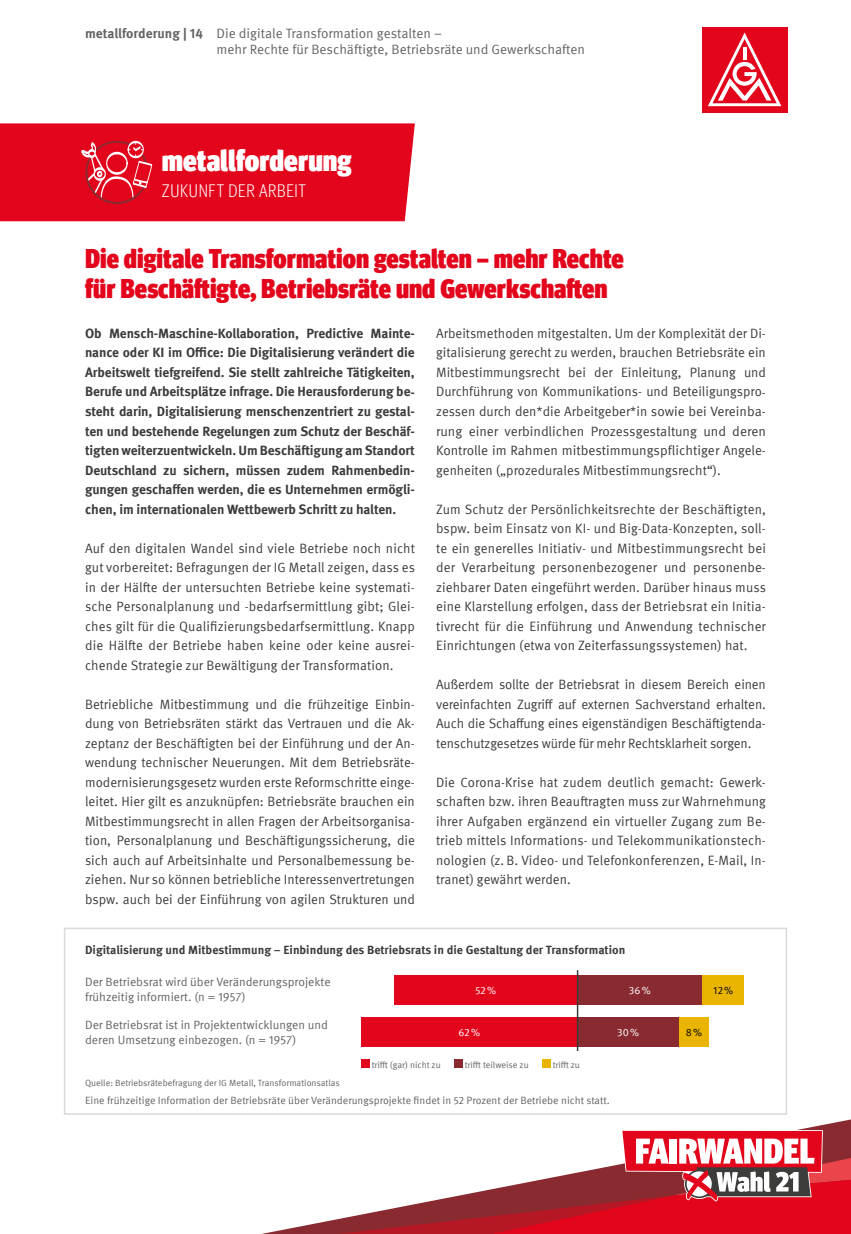
<style>
.page{position:relative;width:851px;height:1234px;background:#fff}
.page>*{position:absolute;margin:0;border:0;box-sizing:border-box;transform-origin:0 0}
.t1{font:900 condensed 30px "Meta Head IGM";color:#fff}
.t2{font:900 condensed 27px/30px "Meta Head IGM";color:#e3051b}
.t3{font:300 condensed 18px "Meta Head IGM";letter-spacing:.04em;color:#fff}
.t4{font:13.5px/19.5px "Meta IGM";color:#3c3c3b;text-align:justify}
.t5{font:700 13.5px/19.5px "Meta IGM";letter-spacing:-.01em;color:#3c3c3b;text-align:justify}
.t6{font:13.5px/16.2px "Meta IGM";color:#646363}
.t7{font:12px/15px "Meta IGM";color:#646363}
.t8{font:700 12px "Meta IGM";color:#3c3c3b}
.t9{font:10.5px "Meta IGM";color:#646363}
.t10{font:10.5px "Meta IGM";letter-spacing:-.01em;color:#fff}
.t11{font:10.5px "Meta IGM";color:#000}
.t12{font:9px "Meta IGM";color:#646363}
.s1{font-weight:700}
</style>
<div class="page">
<div style="left:702px;top:28px;width:85px;height:85px;background:#e3051b"></div>
<svg style="left:708px;top:33px;width:73px;height:73px"></svg>
<svg style="left:267px;top:1129px;width:583px;height:104px"></svg>
<div style="left:361px;top:1059px;width:8px;height:8px;background:#e3051b"></div>
<div style="left:454px;top:1059px;width:8px;height:8px;background:#882a30"></div>
<div style="left:542px;top:1059px;width:8px;height:8px;background:#eab500"></div>
<div style="left:361px;top:1017px;width:216px;height:29px;background:#e3051b"></div>
<div style="left:577px;top:1017px;width:102px;height:29px;background:#882a30"></div>
<div style="left:679px;top:1017px;width:29px;height:29px;background:#eab500"></div>
<div style="left:577px;top:974px;width:125px;height:30px;background:#882a30"></div>
<div style="left:394px;top:974px;width:183px;height:30px;background:#e3051b"></div>
<div style="left:702px;top:974px;width:42px;height:30px;background:#eab500"></div>
<div style="left:64px;top:927px;width:723px;height:187px;border:2px solid #dadada"></div>
<hr style="left:576px;top:969px;width:2px;height:81px;background:#3c3c3b">
<div style="left:0;top:123px;width:415px;height:98px;background:#e3051b"></div>
<p class="t6" style="left:216px;top:24px;width:370px;text-indent:-131px"><span class="s1">metallforderung | 14</span> Die digitale Transformation gestalten –<br>mehr Rechte für Beschäftigte, Betriebsräte und Gewerkschaften</p>
<h1 class="t1" style="left:162px;top:137px;width:191px">metallforderung</h1>
<h3 class="t3" style="left:162px;top:178px;width:146px">ZUKUNFT DER ARBEIT</h3>
<h2 class="t2" style="left:85px;top:242px;width:540px">Die digitale Transformation gestalten – mehr Rechte für Beschäftigte, Betriebsräte und Gewerkschaften</h2>
<p class="t5" style="left:85px;top:322px;width:331px">Ob Mensch-Maschine-Kollaboration, Predictive Mainte&shy;nance oder KI im Office: Die Digitalisierung verändert die Arbeitswelt tiefgreifend. Sie stellt zahlreiche Tätigkeiten, Berufe und Arbeitsplätze infrage. Die Herausforderung be&shy;steht darin, Digitalisierung menschenzentriert zu gestal&shy;ten und bestehende Regelungen zum Schutz der Beschäf&shy;tigten weiterzuentwickeln. Um Beschäftigung am Standort Deutschland zu sichern, müssen zudem Rahmenbedin&shy;gungen geschaffen werden, die es Unternehmen ermögli&shy;chen, im internationalen Wettbewerb Schritt zu halten.</p>
<p class="t4" style="left:85px;top:537px;width:331px">Auf den digitalen Wandel sind viele Betriebe noch nicht gut vorbereitet: Befragungen der IG Metall zeigen, dass es in der Hälfte der untersuchten Betriebe keine systemati&shy;sche Personalplanung und -bedarfsermittlung gibt; Glei&shy;ches gilt für die Qualifizierungsbedarfsermittlung. Knapp die Hälfte der Betriebe haben keine oder keine ausrei&shy;chende Strategie zur Bewältigung der Transformation.</p>
<p class="t4" style="left:85px;top:693px;width:331px">Betriebliche Mitbestimmung und die frühzeitige Einbin&shy;dung von Betriebsräten stärkt das Vertrauen und die Ak&shy;zeptanz der Beschäftigten bei der Einführung und der An&shy;wendung technischer Neuerungen. Mit dem Betriebsräte&shy;modernisierungsgesetz wurden erste Reformschritte einge&shy;leitet. Hier gilt es anzuknüpfen: Betriebsräte brauchen ein Mitbestimmungsrecht in allen Fragen der Arbeitsorganisa&shy;tion, Personalplanung und Beschäftigungssicherung, die sich auch auf Arbeitsinhalte und Personalbemessung be&shy;ziehen. Nur so können betriebliche Interessenvertretungen bspw. auch bei der Einführung von agilen Strukturen und</p>
<p class="t4" style="left:436px;top:322px;width:331px">Arbeitsmethoden mitgestalten. Um der Komplexität der Di&shy;gitalisierung gerecht zu werden, brauchen Betriebsräte ein Mitbestimmungsrecht bei der Einleitung, Planung und Durchführung von Kommunikations- und Beteiligungspro&shy;zessen durch den*die Arbeitgeber*in sowie bei Vereinba&shy;rung einer verbindlichen Prozessgestaltung und deren Kontrolle im Rahmen mitbestimmungspflichtiger Angele&shy;genheiten („prozedurales Mitbestimmungsrecht“).</p>
<p class="t4" style="left:436px;top:498px;width:331px">Zum Schutz der Persönlichkeitsrechte der Beschäftigten, bspw. beim Einsatz von KI- und Big-Data-Konzepten, soll&shy;te ein generelles Initiativ- und Mitbestimmungsrecht bei der Verarbeitung personenbezogener und personenbe&shy;ziehbarer Daten eingeführt werden. Darüber hinaus muss eine Klarstellung erfolgen, dass der Betriebsrat ein Initia&shy;tivrecht für die Einführung und Anwendung technischer Einrichtungen (etwa von Zeiterfassungssystemen) hat.</p>
<p class="t4" style="left:436px;top:673px;width:331px">Außerdem sollte der Betriebsrat in diesem Bereich einen vereinfachten Zugriff auf externen Sachverstand erhalten.<br>Auch die Schaffung eines eigenständigen Beschäftigtenda&shy;tenschutzgesetzes würde für mehr Rechtsklarheit sorgen.</p>
<p class="t4" style="left:436px;top:771px;width:331px">Die Corona-Krise hat zudem deutlich gemacht: Gewerk&shy;schaften bzw. ihren Beauftragten muss zur Wahrnehmung ihrer Aufgaben ergänzend ein virtueller Zugang zum Be&shy;trieb mittels Informations- und Telekommunikationstech&shy;nologien (z. B. Video- und Telefonkonferenzen, E-Mail, In&shy;tranet) gewährt werden.</p>
<p class="t8" style="left:85px;top:940px;width:541px">Digitalisierung und Mitbestimmung – Einbindung des Betriebsrats in die Gestaltung der Transformation</p>
<p class="t7" style="left:85px;top:973px;width:247px">Der Betriebsrat wird über Veränderungsprojekte frühzeitig informiert. (n = 1957)</p>
<p class="t7" style="left:85px;top:1016px;width:244px">Der Betriebsrat ist in Projektentwicklungen und deren Umsetzung einbezogen. (n = 1957)</p>
<p class="t10" style="left:458px;top:1024px;width:23px">62%</p>
<p class="t10" style="left:617px;top:1024px;width:24px">30%</p>
<p class="t11" style="left:685px;top:1024px;width:18px">8%</p>
<p class="t10" style="left:475px;top:981px;width:22px">52%</p>
<p class="t10" style="left:629px;top:981px;width:23px">36%</p>
<p class="t11" style="left:713px;top:981px;width:22px">12%</p>
<p class="t12" style="left:371px;top:1057px;width:70px">trifft (gar) nicht zu</p>
<p class="t12" style="left:464px;top:1057px;width:65px">trifft teilweise zu</p>
<p class="t12" style="left:552px;top:1057px;width:29px">trifft zu</p>
<p class="t12" style="left:85px;top:1075px;width:256px">Quelle: Betriebsrätebefragung der IG Metall, Transformationsatlas</p>
<p class="t9" style="left:85px;top:1091px;width:526px">Eine frühzeitige Information der Betriebsräte über Veränderungsprojekte findet in 52 Prozent der Betriebe nicht statt.</p>
</div>
